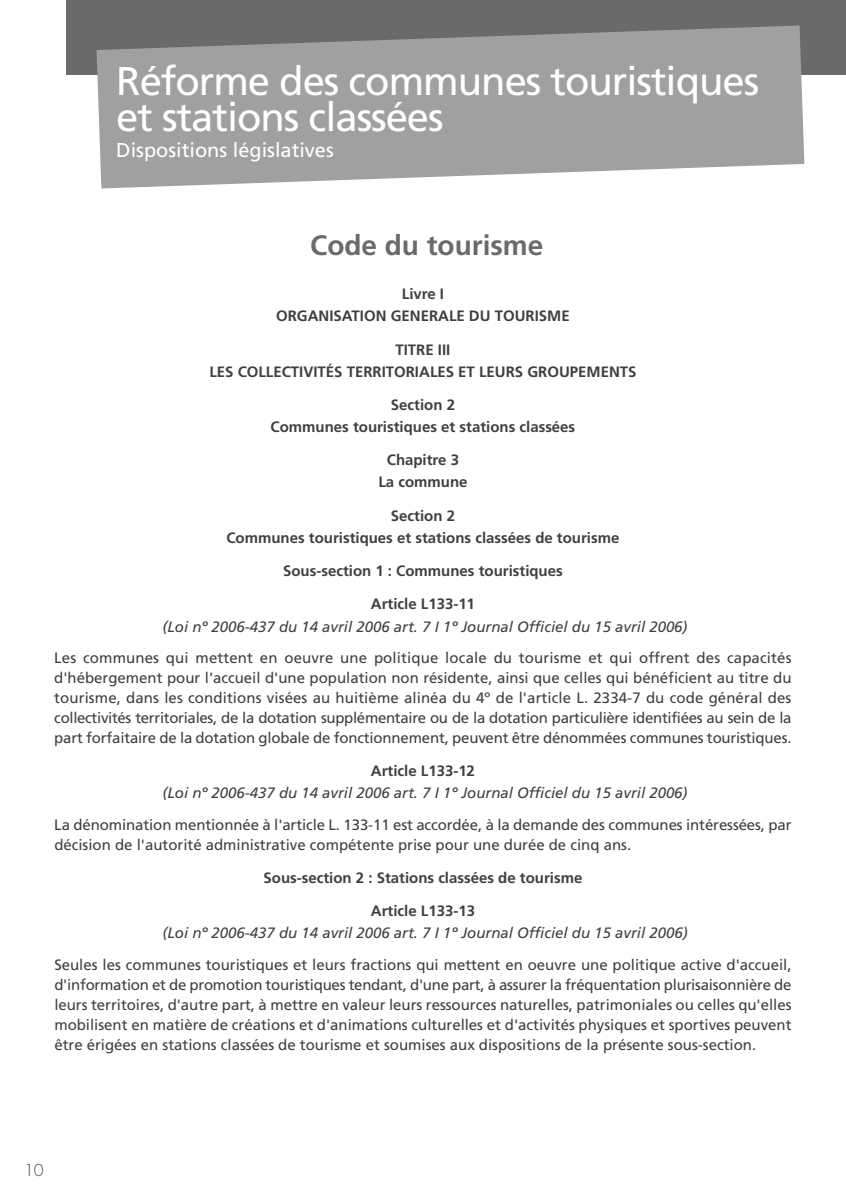
<style>
.page{position:relative;width:846px;height:1194px;background:#fff}
.page>*{position:absolute;margin:0;border:0;box-sizing:border-box;transform-origin:0 0}
.t1{font:40px/36px "Frutiger";letter-spacing:-.025em;color:#fff}
.t2{font:700 28px "Frutiger";color:#696a6c}
.t3{font:20px "Frutiger";color:#fff}
.t4{font:300 16px "Futura";color:#404041}
.t5{font:15px/20px "Frutiger";letter-spacing:-.005em;color:#404041;text-align:justify}
.t6{font:700 15px/22px "Frutiger";color:#404041;text-align:center}
.t7{font:italic 15px "Frutiger";color:#404041}
</style>
<div class="page">
<div style="left:66px;top:0;width:780px;height:75px;background:#696a6c"></div>
<svg style="left:97px;top:25px;width:707px;height:163px;fill:#9ea0a2"></svg>
<h1 class="t1" style="left:116px;top:66px;width:644px">Réforme des communes touristiques et stations classées</h1>
<h3 class="t3" style="left:116px;top:142px;width:219px">Dispositions législatives</h3>
<h2 class="t2" style="left:310px;top:234px;width:235px">Code du tourisme</h2>
<p class="t6" style="left:276px;top:284px;width:295px">Livre I<br>ORGANISATION GENERALE DU TOURISME</p>
<p class="t6" style="left:209px;top:339px;width:429px">TITRE III<br>LES COLLECTIVITÉS TERRITORIALES ET LEURS GROUPEMENTS</p>
<p class="t6" style="left:270px;top:395px;width:306px">Section 2<br>Communes touristiques et stations classées</p>
<p class="t6" style="left:378px;top:450px;width:91px">Chapitre 3<br>La commune</p>
<p class="t6" style="left:226px;top:505px;width:394px">Section 2<br>Communes touristiques et stations classées de tourisme</p>
<p class="t6" style="left:283px;top:561px;width:281px">Sous-section 1 : Communes touristiques</p>
<p class="t6" style="left:371px;top:594px;width:106px">Article L133-11</p>
<p class="t7" style="left:162px;top:620px;width:527px">(Loi nº 2006-437 du 14 avril 2006 art. 7 I 1º Journal Officiel du 15 avril 2006)</p>
<p class="t5" style="left:54px;top:648px;width:739px">Les communes qui mettent en oeuvre une politique locale du tourisme et qui offrent des capacités d'hébergement pour l'accueil d'une population non résidente, ainsi que celles qui bénéficient au titre du tourisme, dans les conditions visées au huitième alinéa du 4º de l'article L. 2334-7 du code général des collectivités territoriales, de la dotation supplémentaire ou de la dotation particulière identifiées au sein de la part forfaitaire de la dotation globale de fonctionnement, peuvent être dénommées communes touristiques.</p>
<p class="t6" style="left:371px;top:761px;width:106px">Article L133-12</p>
<p class="t7" style="left:162px;top:786px;width:527px">(Loi nº 2006-437 du 14 avril 2006 art. 7 I 1º Journal Officiel du 15 avril 2006)</p>
<p class="t5" style="left:54px;top:815px;width:739px">La dénomination mentionnée à l'article L. 133-11 est accordée, à la demande des communes intéressées, par décision de l'autorité administrative compétente prise pour une durée de cinq ans.</p>
<p class="t6" style="left:263px;top:867px;width:320px">Sous-section 2 : Stations classées de tourisme</p>
<p class="t6" style="left:371px;top:901px;width:106px">Article L133-13</p>
<p class="t7" style="left:162px;top:926px;width:527px">(Loi nº 2006-437 du 14 avril 2006 art. 7 I 1º Journal Officiel du 15 avril 2006)</p>
<p class="t5" style="left:54px;top:955px;width:739px">Seules les communes touristiques et leurs fractions qui mettent en oeuvre une politique active d'accueil, d'information et de promotion touristiques tendant, d'une part, à assurer la fréquentation plurisaisonnière de leurs territoires, d'autre part, à mettre en valeur leurs ressources naturelles, patrimoniales ou celles qu'elles mobilisent en matière de créations et d'animations culturelles et d'activités physiques et sportives peuvent être érigées en stations classées de tourisme et soumises aux dispositions de la présente sous-section.</p>
<p class="t4" style="left:24px;top:1162px;width:21px">10</p>
</div>
